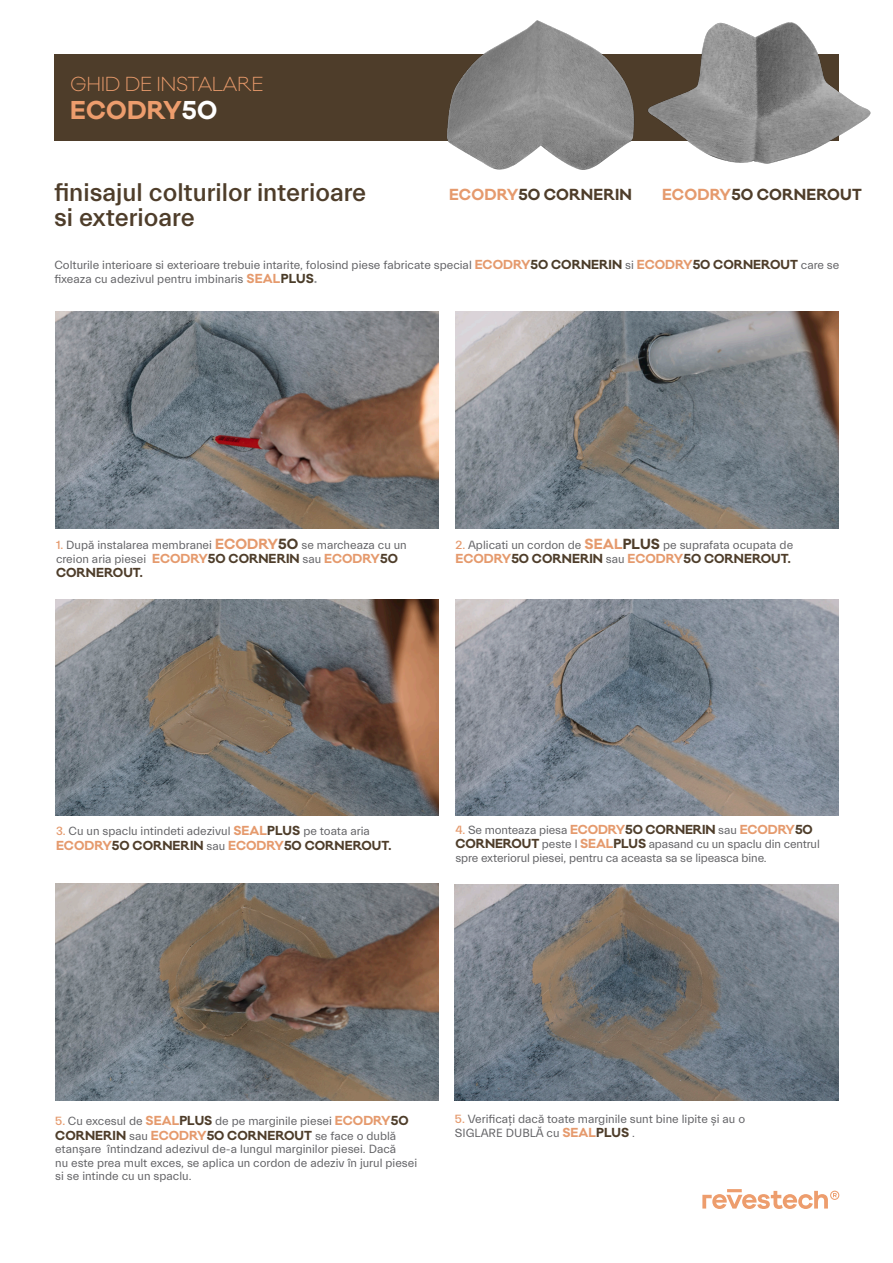
<style>
.page{position:relative;width:893px;height:1263px;background:#fff}
.page>*{position:absolute;margin:0;border:0;box-sizing:border-box;transform-origin:0 0}
.t1{font:500 25.8px/25.5px "Everett";color:#4e3d2a}
.t2{font:700 23.7px "Galano Classic";letter-spacing:.005em;color:#ed9d6d}
.t3{font:300 18.6px "Galano Classic";letter-spacing:-.02em;color:#ed9d6d}
.t4{font:700 14.7px "Galano Classic";letter-spacing:.01em;color:#4e3d2a}
.t5{font:12px/14.4px "Everett";color:#636366}
.t6{font:700 12px "Galano Classic";color:#4e3d2a}
.s1{color:#fff}
.s2{color:#e59a6d}
.s3{font-family:"Galano Classic";font-weight:700;color:#e59a6d}
.s4{font-family:"Galano Classic";font-weight:700;color:#4a3c29}
.s5{font-family:"Galano Classic";font-weight:700;color:#4e3d2a}
.s6{font-family:"Galano Classic";font-weight:700;color:#939598}
.s7{font-weight:500;color:#e59a6d}
.s8{font-family:"Galano Classic";font-weight:700;font-size:13.5px;color:#e59a6d}
.s9{font-family:"Galano Classic";font-weight:700;font-size:13.5px;color:#4e3d2a}
.s10{font-family:"Everett";font-weight:400;color:#636366}
</style>
<div class="page">
<hr style="left:727px;top:1189px;width:15px;height:3px;background:#ed9d6d">
<svg style="left:702px;top:1191px;width:137px;height:18px"></svg>
<div style="left:54px;top:54px;width:785px;height:86px;background:#4e3d2a"></div>
<img style="left:644px;top:22px;width:227px;height:142px">
<img style="left:437px;top:20px;width:207px;height:150px">
<img style="left:455px;top:312px;width:384px;height:217px">
<img style="left:55px;top:312px;width:384px;height:217px">
<img style="left:455px;top:599px;width:384px;height:217px">
<img style="left:55px;top:599px;width:384px;height:217px">
<img style="left:55px;top:883px;width:384px;height:217px">
<img style="left:455px;top:884px;width:383px;height:216px">
<h3 class="t3" style="left:70px;top:72px;width:195px">GHID DE INSTALARE</h3>
<h2 class="t2" style="left:70px;top:94px;width:148px">ECODRY<span class="s1">50</span></h2>
<h1 class="t1" style="left:54px;top:180px;width:314px">finisajul colturilor interioare si exterioare</h1>
<p class="t4" style="left:449px;top:185px;width:184px"><span class="s2">ECODRY</span>50 CORNERIN</p>
<p class="t4" style="left:662px;top:184px;width:201px"><span class="s2">ECODRY</span>50 CORNEROUT</p>
<p class="t5" style="left:54px;top:258px;width:786px">Colturile interioare si exterioare trebuie intarite, folosind piese fabricate special <span class="s3">ECODRY</span><span class="s4">50 CORNERIN</span> si <span class="s3">ECODRY</span><span class="s5">50 CORNEROUT</span> care se fixeaza cu adezivul pentru imbinaris <span class="s3">SEAL</span><span class="s4">PLUS</span><span class="s6">.</span></p>
<p class="t5" style="left:56px;top:538px;width:352px"><span class="s7">1.</span> După instalarea membranei <span class="s8">ECODRY</span><span class="s9">50</span> se marcheaza cu un creion aria piesei <span class="s3">ECODRY</span><span class="s5">50 CORNERIN</span> sau <span class="s3">ECODRY</span><span class="s5">50</span></p>
<p class="t6" style="left:56px;top:565px;width:88px">CORNEROUT.</p>
<p class="t5" style="left:455px;top:538px;width:339px"><span class="s7">2.</span> Aplicati un cordon de <span class="s8">SEAL</span><span class="s9">PLUS</span> pe suprafata ocupata de</p>
<p class="t6" style="left:455px;top:550px;width:337px"><span class="s2">ECODRY</span>50 CORNERIN <span class="s10">sau</span> <span class="s2">ECODRY</span>50 CORNEROUT.</p>
<p class="t5" style="left:56px;top:824px;width:315px"><span class="s7">3.</span> Cu un spaclu intindeti adezivul <span class="s3">SEAL</span><span class="s5">PLUS</span> pe toata aria</p>
<p class="t6" style="left:56px;top:837px;width:337px"><span class="s2">ECODRY</span>50 CORNERIN <span class="s10">sau</span> <span class="s2">ECODRY</span>50 CORNEROUT.</p>
<p class="t5" style="left:455px;top:823px;width:366px;line-height:14px"><span class="s7">4.</span> Se monteaza piesa <span class="s3">ECODRY</span><span class="s5">50 CORNERIN</span> sau <span class="s3">ECODRY</span><span class="s5">50<br>CORNEROUT</span> peste l <span class="s3">SEAL</span><span class="s5">PLUS</span> apasand cu un spaclu din centrul spre exteriorul piesei, pentru ca aceasta sa se lipeasca bine.</p>
<p class="t5" style="left:55px;top:1114px;width:355px"><span class="s7">5.</span> Cu excesul de <span class="s3">SEAL</span><span class="s5">PLUS</span> de pe marginile piesei <span class="s3">ECODRY</span><span class="s5">50</span></p>
<p class="t6" style="left:55px;top:1127px;width:343px">CORNERIN <span class="s10">sau</span> <span class="s2">ECODRY</span>50 CORNEROUT <span class="s10">se face o dublă</span></p>
<p class="t5" style="left:55px;top:1142px;width:363px;line-height:13.5px">etanșare întindzand adezivul de-a lungul marginilor piesei. Dacă<br>nu este prea mult exces, se aplica un cordon de adeziv în jurul piesei si se intinde cu un spaclu.</p>
<p class="t5" style="left:455px;top:1112px;width:292px"><span class="s7">5.</span> Verificaţi dacă toate marginile sunt bine lipite și au o<br>SIGLARE DUBLĂ cu <span class="s3">SEAL</span><span class="s5">PLUS</span> .</p>
</div>
